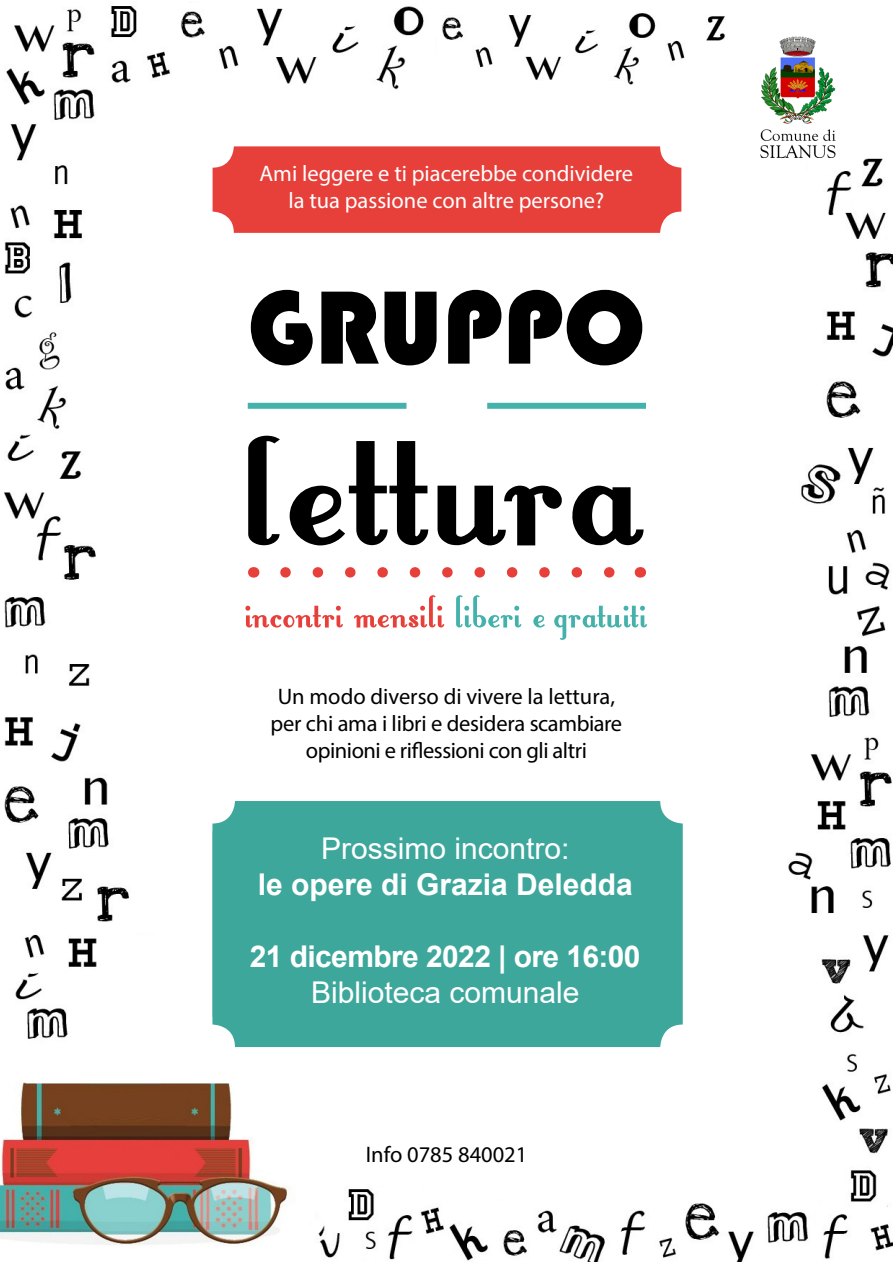
<style>
.page{position:relative;width:893px;height:1263px;background:#fff}
.page>*{position:absolute;margin:0;border:0;box-sizing:border-box;transform-origin:0 0}
.t1{font:265.5px "Fontleroy Brown";letter-spacing:.005em;color:#000}
.t2{font:108px "Bauhaus 93";color:#000}
.t3{font:55.5px "Fontleroy Brown";letter-spacing:.02em;color:#e7403a}
.t4{font:700 36px/40.5px "Helvetica";letter-spacing:-.02em;color:#fff;text-align:center}
.t5{font:36px "Helvetica";color:#fff}
.t6{font:30px "Arial";color:#fff}
.t7{font:700 30px "Arial";letter-spacing:-.02em;color:#fff}
.t8{font:700 30px "Arial";color:#fff}
.t9{font:22.5px/27px "Myriad Pro";letter-spacing:-.01em;color:#000;text-align:center}
.t10{font:22.5px/27px "Myriad Pro";color:#fff;text-align:center}
.s1{font-size:188.55px}
.s2{color:#44b1ab}
.s3{font-weight:400}
</style>
<div class="page">
<img style="left:0;top:1082px;width:289px;height:163px">
<img style="left:304px;top:158px;width:589px;height:1103px">
<img style="left:442px;top:13px;width:283px;height:72px">
<img style="left:4px;top:6px;width:270px;height:1033px">
<div style="left:248px;top:403px;width:158px;height:6px;background:#44b1ab"></div>
<div style="left:487px;top:403px;width:159px;height:6px;background:#44b1ab"></div>
<svg style="left:285px;top:567px;width:339px;height:11px"></svg>
<div style="left:213px;top:146px;width:468px;height:87px;background:#e7403a;border-radius:21px"></div>
<img style="left:760px;top:36px;width:76px;height:122px">
<img style="left:172px;top:6px;width:252px;height:105px">
<div style="left:212px;top:801px;width:471px;height:246px;background:#3ea79c;border-radius:22px"></div>
<p class="t10" style="left:260px;top:160px;width:375px">Ami leggere e ti piacerebbe condividere la tua passione con altre persone?</p>
<p class="t2" style="left:248px;top:266px;width:399px">GRUPPO</p>
<p class="t1" style="left:248px;top:353px;width:399px"><span class="s1">l</span>ettura</p>
<p class="t3" style="left:246px;top:587px;width:404px">incontri mensili <span class="s2">liberi e gratuiti</span></p>
<p class="t9" style="left:271px;top:682px;width:353px">Un modo diverso di vivere la lettura, per chi ama i libri e desidera scambiare opinioni e riflessioni con gli altri</p>
<p class="t6" style="left:321px;top:828px;width:250px">Prossimo incontro:</p>
<p class="t8" style="left:258px;top:863px;width:377px">le opere di Grazia Deledda</p>
<p class="t4" style="left:249px;top:837px;width:402px"><span class="s3">Prossimo incontro:<br></span>Opere di Grazia Deledda</p>
<p class="t7" style="left:250px;top:935px;width:392px">21 dicembre 2022 | ore 16:00</p>
<p class="t6" style="left:311px;top:972px;width:270px">Biblioteca comunale</p>
<p class="t5" style="left:288px;top:958px;width:324px">Biblioteca comunale</p>
<p class="t9" style="left:366px;top:1140px;width:163px">Info 0785 840021</p>
</div>
